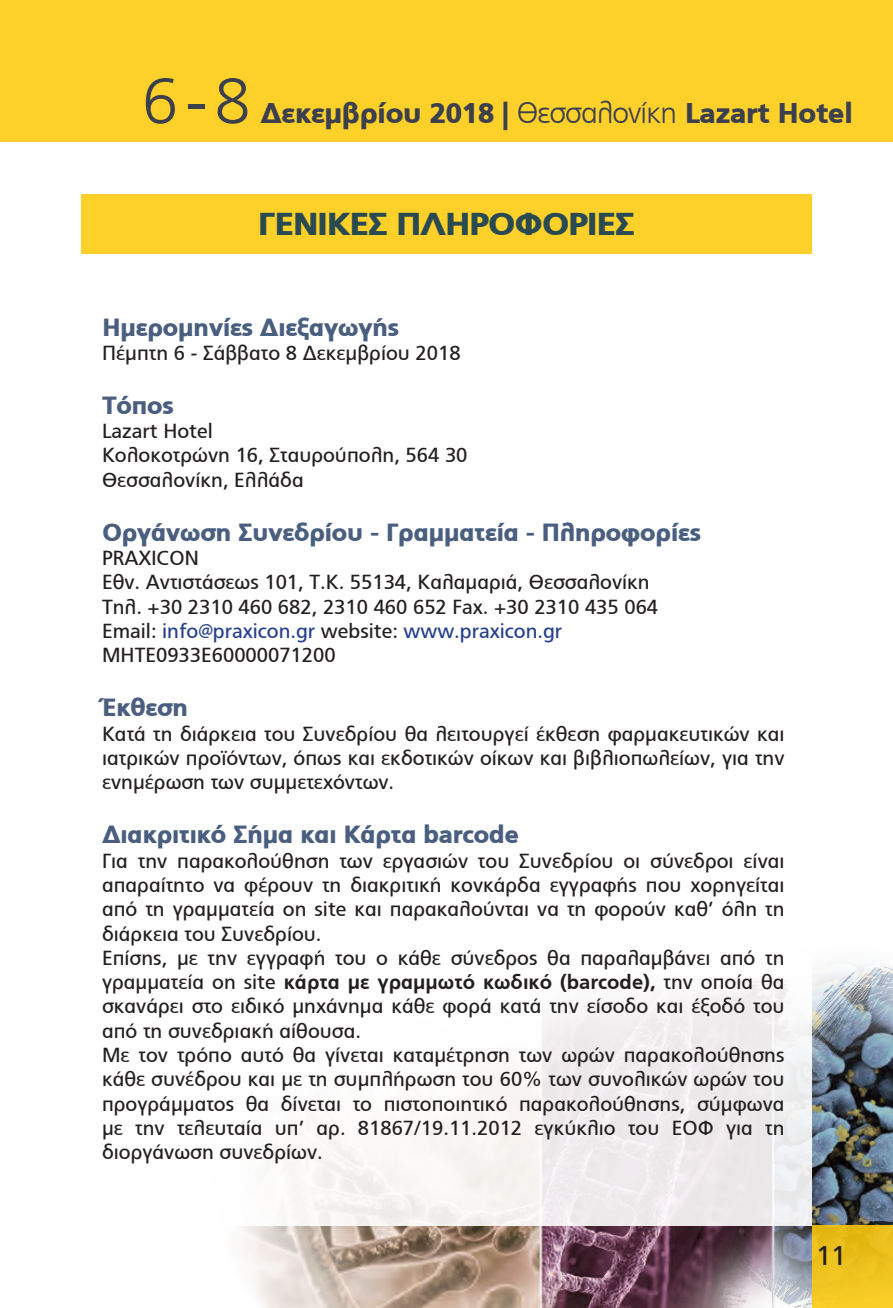
<style>
.page{position:relative;width:893px;height:1308px;background:#fff}
.page>*{position:absolute;margin:0;border:0;box-sizing:border-box;transform-origin:0 0}
.t1{font:300 64.35px "PF Catalog";color:#3c404d}
.t2{font:900 31.5px "PF Catalog";letter-spacing:-.05em;color:#294a51;scale:1.09 1}
.t3{font:900 28.35px "PF Catalog";letter-spacing:-.03em;color:#3c404d}
.t4{font:27px "PF Catalog";color:#231f20}
.t5{font:900 24.75px "PF Catalog";letter-spacing:-.03em;color:#4a5e7f}
.t6{font:20.25px/24.3px "PF Catalog";color:#231f20}
.s1{font-weight:300;font-size:29.93px}
.s2{color:#253f8e}
.s3{font-weight:700}
</style>
<div class="page">
<img style="left:241px;top:965px;width:652px;height:342px">
<div style="left:83px;top:82px;width:729px;height:1143px;background:#fff"></div>
<div style="left:812px;top:1225px;width:81px;height:82px;background:linear-gradient(to bottom,#e3b712,#f9cd28)"></div>
<div style="left:0;top:0;width:893px;height:141px;background:#fed12a"></div>
<div style="left:81px;top:194px;width:731px;height:59px;background:#fed12a"></div>
<h1 class="t1" style="left:142px;top:65px;width:110px">6 - 8</h1>
<h3 class="t3" style="left:261px;top:97px;width:594px">Δεκεμβρίου 2018 | <span class="s1">Θεσσαλονίκη</span> Lazart Hotel</h3>
<h2 class="t2" style="left:258px;top:206px;width:348px">ΓΕΝΙΚΕΣ ΠΛΗΡΟΦΟΡΙΕΣ</h2>
<p class="t5" style="left:102px;top:312px;width:299px">Ημερομηνίες Διεξαγωγής</p>
<p class="t6" style="left:102px;top:341px;width:360px">Πέμπτη 6 - Σάββατο 8 Δεκεμβρίου 2018</p>
<p class="t5" style="left:102px;top:391px;width:74px">Τόπος</p>
<p class="t6" style="left:102px;top:419px;width:367px">Lazart Hotel<br>Κολοκοτρώνη 16, Σταυρούπολη, 564 30<br>Θεσσαλονίκη, Ελλάδα</p>
<p class="t5" style="left:102px;top:517px;width:601px">Οργάνωση Συνεδρίου - Γραμματεία - Πληροφορίες</p>
<p class="t6" style="left:102px;top:546px;width:558px">PRAXICON<br>Εθν. Αντιστάσεως 101, Τ.Κ. 55134, Καλαμαριά, Θεσσαλονίκη Τηλ. +30 2310 460 682, 2310 460 652 Fax. +30 2310 435 064<br>Email: <span class="s2">info@praxicon.gr</span> website: <span class="s2">www.praxicon.gr </span>ΜΗΤΕ0933Ε60000071200</p>
<p class="t5" style="left:102px;top:693px;width:88px">Έκθεση</p>
<p class="t6" style="left:102px;top:721px;width:684px;text-align:justify">Κατά τη διάρκεια του Συνεδρίου θα λειτουργεί έκθεση φαρμακευτικών και ιατρικών προϊόντων, όπως και εκδοτικών οίκων και βιβλιοπωλείων, για την ενημέρωση των συμμετεχόντων.</p>
<p class="t5" style="left:102px;top:820px;width:418px">Διακριτικό Σήμα και Κάρτα barcode</p>
<p class="t6" style="left:102px;top:848px;width:684px">Για την παρακολούθηση των εργασιών του Συνεδρίου οι σύνεδροι είναι απαραίτητο να φέρουν τη διακριτική κονκάρδα εγγραφής που χορηγείται από τη γραμματεία on site και παρακαλούνται να τη φορούν καθ’ όλη τη διάρκεια του Συνεδρίου.<br>Επίσης, με την εγγραφή του ο κάθε σύνεδρος θα παραλαμβάνει από τη γραμματεία on site <span class="s3">κάρτα με γραμμωτό κωδικό (barcode),</span> την οποία θα σκανάρει στο ειδικό μηχάνημα κάθε φορά κατά την είσοδο και έξοδό του από τη συνεδριακή αίθουσα.<br>Με τον τρόπο αυτό θα γίνεται καταμέτρηση των ωρών παρακολούθησης κάθε συνέδρου και με τη συμπλήρωση του 60% των συνολικών ωρών του προγράμματος θα δίνεται το πιστοποιητικό παρακολούθησης, σύμφωνα με την τελευταία υπ’ αρ. 81867/19.11.2012 εγκύκλιο του ΕΟΦ για τη διοργάνωση συνεδρίων.</p>
<h3 class="t4" style="left:816px;top:1239px;width:32px">11</h3>
</div>
